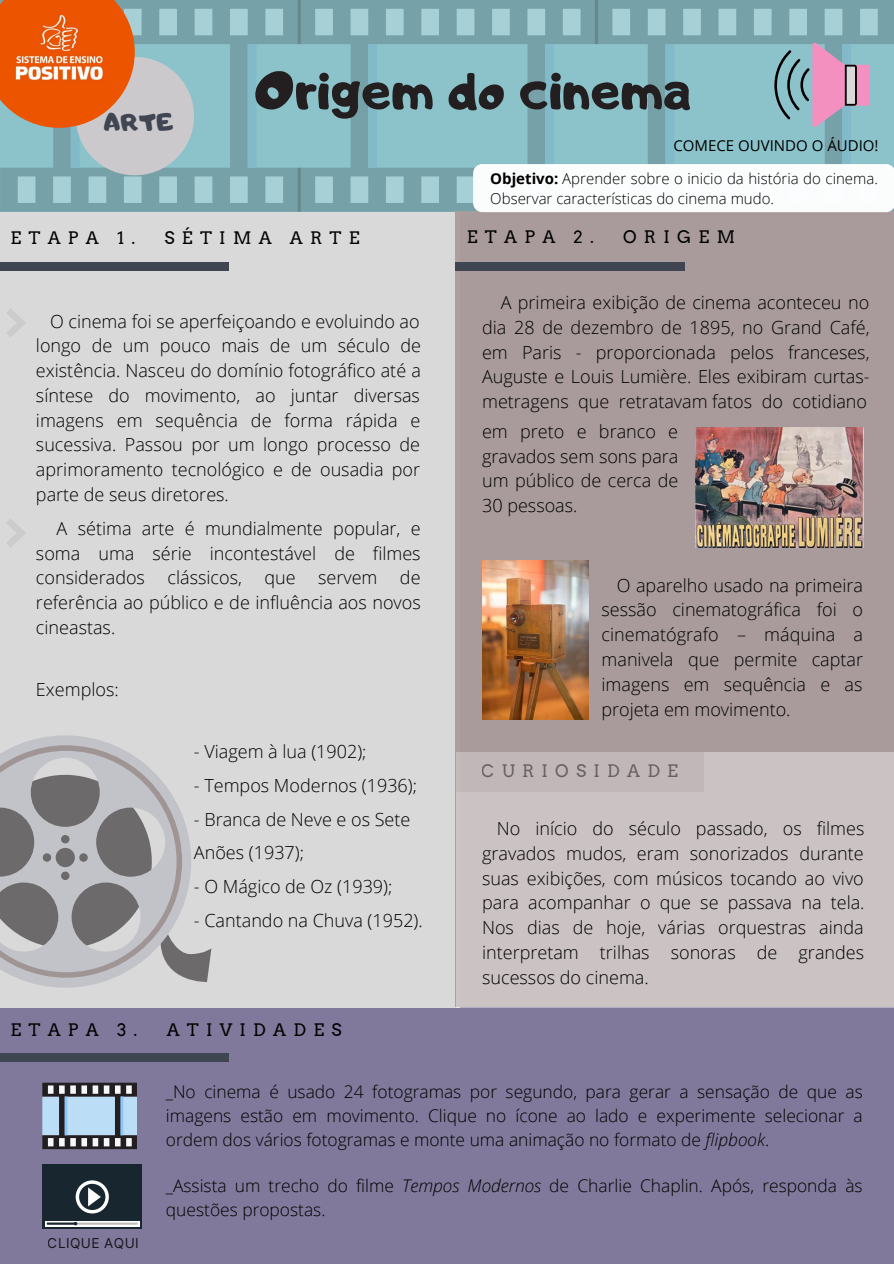
<style>
.page{position:relative;width:894px;height:1264px;background:#fff}
.page>*{position:absolute;margin:0;border:0;box-sizing:border-box;transform-origin:0 0}
.t1{font:53.85px "Adigiana Toybox";color:#231f20}
.t2{font:23.7px "Adigiana Toybox";color:#3f4652}
.t3{font:300 18px/24.8px "Open Sans";color:#000;text-align:justify}
.t4{font:300 17.4px/23.9px "Open Sans";color:#000;text-align:justify}
.t5{font:17.25px "Arvo";letter-spacing:.42em;color:#000}
.t6{font:300 15px/20.2px "Open Sans";color:#000}
.t7{font:15px "Open Sans";color:#000}
.t8{font:13.65px "Inter";letter-spacing:.03em;color:#000}
.s1{font-weight:700}
.s2{font-style:italic}
</style>
<div class="page">
<div style="left:0;top:0;width:893px;height:1263px;background:#80799b"></div>
<div style="left:598px;top:0;width:295px;height:42px;background:#77a1a8"></div>
<svg style="left:612px;top:9px;width:265px;height:33px;background:#8ab4bb"></svg>
<svg style="left:301px;top:0;width:297px;height:42px;background:#76a0a7"></svg>
<svg style="left:315px;top:9px;width:265px;height:33px;background:#8ab4bb"></svg>
<svg style="left:135px;top:0;width:166px;height:42px;background:#769fa6"></svg>
<svg style="left:135px;top:9px;width:148px;height:33px;background:#8ab4bb"></svg>
<div style="left:0;top:212px;width:459px;height:795px;background:#d9d9d9"></div>
<div style="left:455px;top:212px;width:438px;height:794px;background:#ab9d9d"></div>
<img style="left:0;top:0;width:135px;height:42px">
<div style="left:0;top:263px;width:229px;height:7px;background:#3f4652"></div>
<div style="left:455px;top:752px;width:438px;height:255px;background:#cbc2c3"></div>
<svg style="left:0;top:42px;width:893px;height:170px;background:#a3bdc0"></svg>
<div style="left:0;top:1053px;width:229px;height:8px;background:#3f4652"></div>
<div style="left:455px;top:263px;width:229px;height:7px;background:#3f4652"></div>
<img style="left:482px;top:560px;width:106px;height:159px">
<svg style="left:18px;top:735px;width:94px;height:252px"></svg>
<svg style="left:0;top:745px;width:211px;height:238px"></svg>
<svg style="left:42px;top:1082px;width:95px;height:67px;background:#8898a5"></svg>
<hr style="left:120px;top:1096px;width:3px;height:39px;background:#88c9f9">
<hr style="left:65px;top:1096px;width:2px;height:39px;background:#88c9f9">
<div style="left:42px;top:1164px;width:100px;height:65px;background:#182630"></div>
<svg style="left:45px;top:1221px;width:94px;height:5px"></svg>
<hr style="left:47px;top:1222px;width:91px;height:2px;background:#bdbcbc">
<svg style="left:47px;top:1221px;width:30px;height:4px"></svg>
<svg style="left:76px;top:1180px;width:33px;height:33px"></svg>
<div style="left:455px;top:752px;width:249px;height:39px;background:#c2b7b8"></div>
<img style="left:695px;top:427px;width:168px;height:120px">
<svg style="left:7px;top:309px;width:19px;height:28px"></svg>
<svg style="left:7px;top:519px;width:19px;height:28px"></svg>
<h2 class="t2" style="left:104px;top:106px;width:71px">ARTE</h2>
<h1 class="t1" style="left:255px;top:54px;width:437px">Origem do cinema</h1>
<p class="t7" style="left:673px;top:135px;width:206px">COMECE OUVINDO O ÁUDIO!</p>
<p class="t5" style="left:10px;top:227px;width:126px">ETAPA 1.</p>
<p class="t5" style="left:164px;top:227px;width:196px">SÉTIMA ARTE</p>
<p class="t3" style="left:36px;top:308px;width:386px;text-indent:14px">O cinema foi se aperfeiçoando e evoluindo ao longo de um pouco mais de um século de existência. Nasceu do domínio fotográfico até a síntese do movimento, ao juntar diversas imagens em sequência de forma rápida e sucessiva. Passou por um longo processo de aprimoramento tecnológico e de ousadia por parte de seus diretores.</p>
<p class="t3" style="left:36px;top:515px;width:386px;text-indent:21px">A sétima arte é mundialmente popular, e soma uma série incontestável de filmes considerados</p>
<p class="t3" style="left:36px;top:565px;width:386px;text-indent:131px">clássicos, que servem de referência ao público e de influência aos novos cineastas.</p>
<p class="t3" style="left:36px;top:676px;width:84px">Exemplos:</p>
<p class="t3" style="left:194px;top:738px;width:174px">- Viagem à lua (1902);</p>
<p class="t3" style="left:194px;top:772px;width:224px">- Tempos Modernos (1936);</p>
<p class="t3" style="left:194px;top:801px;width:218px;line-height:33.8px">- Branca de Neve e os Sete<br>Anões (1937);</p>
<p class="t3" style="left:194px;top:873px;width:200px">- O Mágico de Oz (1939);</p>
<p class="t3" style="left:194px;top:907px;width:230px">- Cantando na Chuva (1952).</p>
<p class="t5" style="left:10px;top:1018px;width:128px">ETAPA 3.</p>
<p class="t5" style="left:167px;top:1018px;width:176px">ATIVIDADES</p>
<p class="t6" style="left:490px;top:168px;width:389px"><span class="s1">Objetivo:</span> Aprender sobre o inicio da história do cinema.<br>Observar características do cinema mudo.</p>
<p class="t5" style="left:466px;top:226px;width:129px">ETAPA 2.</p>
<p class="t5" style="left:623px;top:226px;width:113px">ORIGEM</p>
<p class="t3" style="left:482px;top:290px;width:389px;text-indent:19px">A primeira exibição de cinema aconteceu no dia 28 de dezembro de 1895, no Grand Café, em Paris - proporcionada pelos franceses, Auguste e Louis Lumière. Eles exibiram curtas&shy;metragens que retratavam fatos do cotidiano</p>
<p class="t3" style="left:482px;top:418px;width:198px">em preto e branco e gravados sem sons para um público de cerca de 30 pessoas.</p>
<p class="t3" style="left:601px;top:572px;width:263px;text-indent:15px">O aparelho usado na primeira sessão cinematográfica foi o cinematógrafo – máquina a manivela que permite captar imagens em sequência e as projeta em movimento.</p>
<p class="t5" style="left:481px;top:760px;width:198px">CURIOSIDADE</p>
<p class="t3" style="left:482px;top:815px;width:384px;text-indent:15px">No início do século passado, os filmes gravados mudos, eram sonorizados durante suas exibições, com músicos tocando ao vivo para acompanhar o que se passava na tela.<br>Nos dias de hoje, várias orquestras ainda interpretam trilhas sonoras de grandes sucessos do cinema.</p>
<p class="t4" style="left:166px;top:1079px;width:698px">_No cinema é usado 24 fotogramas por segundo, para gerar a sensação de que as imagens estão em movimento. Clique no ícone ao lado e experimente selecionar a ordem dos vários fotogramas e monte uma animação no formato de <span class="s2">flipbook</span>.</p>
<p class="t8" style="left:48px;top:1234px;width:93px">CLIQUE AQUI</p>
<p class="t4" style="left:166px;top:1173px;width:698px">_Assista um trecho do filme <span class="s2">Tempos Modernos</span> de Charlie Chaplin. Após, responda às questões propostas.</p>
</div>
